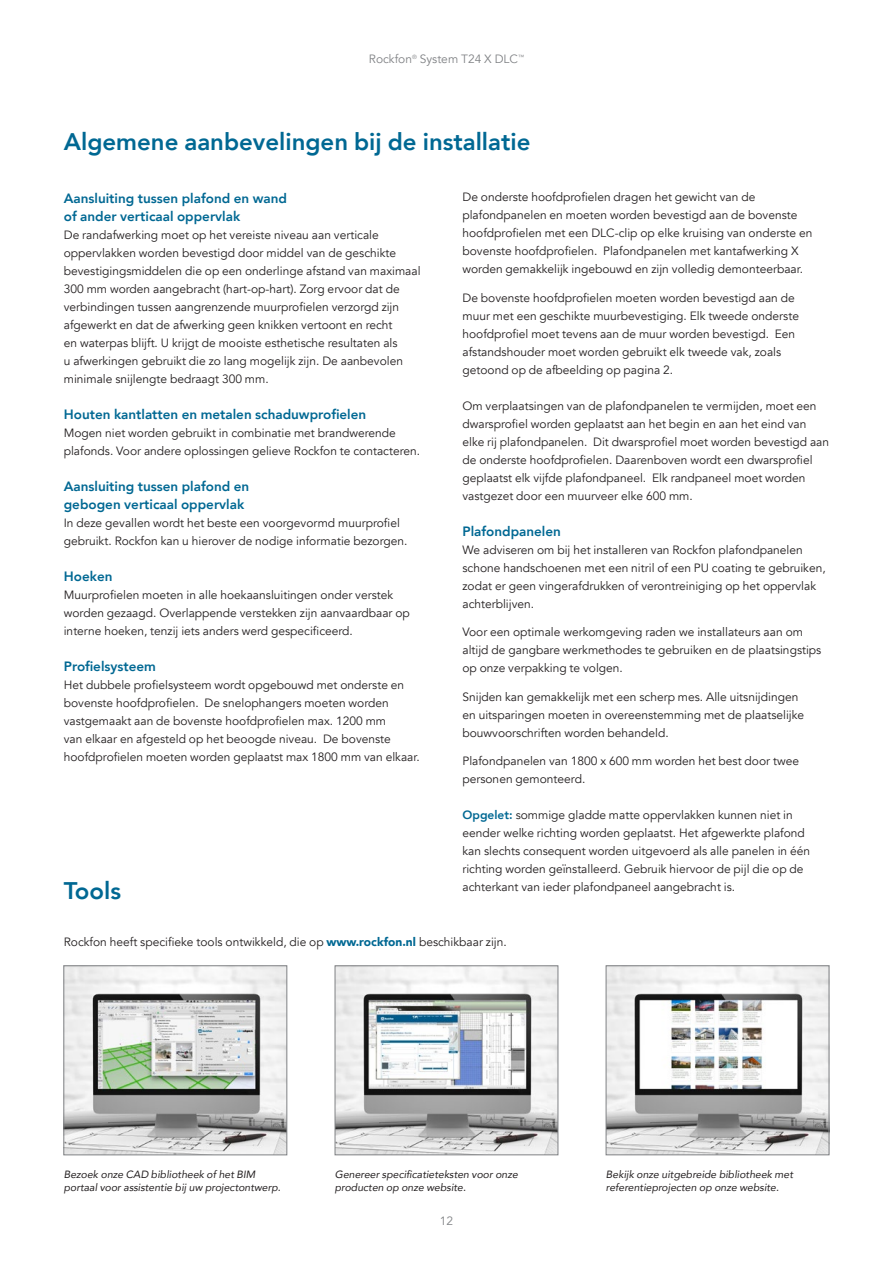
<style>
.page{position:relative;width:893px;height:1263px;background:#fff}
.page>*{position:absolute;margin:0;border:0;box-sizing:border-box;transform-origin:0 0}
.t1{font:800 24px "Avenir";color:#006893}
.t2{font:800 13.5px/18px "Avenir";color:#006893}
.t3{font:12px/18px "Avenir";color:#231f20}
.t4{font:12px "Avenir";color:#808285}
.t5{font:italic 10.5px/12.6px "Avenir";color:#231f20}
.s1{font-weight:800;color:#006893}
.s2{font-weight:900;color:#006893}
</style>
<div class="page">
<img style="left:66px;top:967px;width:219px;height:186px">
<div style="left:64px;top:965px;width:223px;height:190px;border:1px solid #808285"></div>
<img style="left:608px;top:967px;width:219px;height:186px">
<div style="left:606px;top:965px;width:223px;height:190px;border:1px solid #808285"></div>
<img style="left:337px;top:967px;width:219px;height:186px">
<div style="left:335px;top:965px;width:223px;height:190px;border:1px solid #808285"></div>
<p class="t4" style="left:369px;top:52px;width:157px">Rockfon<sup>®</sup> System T24 X DLC<sup>™</sup></p>
<h1 class="t1" style="left:64px;top:123px;width:468px">Algemene aanbevelingen bij de installatie</h1>
<p class="t2" style="left:64px;top:189px;width:225px">Aansluiting tussen plafond en wand of ander verticaal oppervlak</p>
<p class="t3" style="left:64px;top:226px;width:358px">De randafwerking moet op het vereiste niveau aan verticale oppervlakken worden bevestigd door middel van de geschikte bevestigingsmiddelen die op een onderlinge afstand van maximaal 300 mm worden aangebracht (hart-op-hart). Zorg ervoor dat de verbindingen tussen aangrenzende muurprofielen verzorgd zijn afgewerkt en dat de afwerking geen knikken vertoont en recht<br>en waterpas blijft. U krijgt de mooiste esthetische resultaten als<br>u afwerkingen gebruikt die zo lang mogelijk zijn. De aanbevolen minimale snijlengte bedraagt 300 mm.</p>
<p class="t2" style="left:64px;top:405px;width:304px">Houten kantlatten en metalen schaduwprofielen</p>
<p class="t3" style="left:64px;top:424px;width:358px">Mogen niet worden gebruikt in combinatie met brandwerende plafonds. Voor andere oplossingen gelieve Rockfon te contacteren.</p>
<p class="t2" style="left:64px;top:477px;width:187px">Aansluiting tussen plafond en gebogen verticaal oppervlak</p>
<p class="t3" style="left:64px;top:514px;width:345px">In deze gevallen wordt het beste een voorgevormd muurprofiel gebruikt. Rockfon kan u hierover de nodige informatie bezorgen.</p>
<p class="t2" style="left:64px;top:567px;width:50px">Hoeken</p>
<p class="t3" style="left:64px;top:586px;width:348px">Muurprofielen moeten in alle hoekaansluitingen onder verstek worden gezaagd. Overlappende verstekken zijn aanvaardbaar op interne hoeken, tenzij iets anders werd gespecificeerd.</p>
<p class="t2" style="left:64px;top:657px;width:94px">Profielsysteem</p>
<p class="t3" style="left:64px;top:676px;width:357px">Het dubbele profielsysteem wordt opgebouwd met onderste en bovenste hoofdprofielen. De snelophangers moeten worden vastgemaakt aan de bovenste hoofdprofielen max. 1200 mm<br>van elkaar en afgesteld op het beoogde niveau. De bovenste hoofdprofielen moeten worden geplaatst max 1800 mm van elkaar.</p>
<h1 class="t1" style="left:64px;top:872px;width:59px">Tools</h1>
<p class="t3" style="left:462px;top:188px;width:351px">De onderste hoofdprofielen dragen het gewicht van de plafondpanelen en moeten worden bevestigd aan de bovenste hoofdprofielen met een DLC-clip op elke kruising van onderste en bovenste hoofdprofielen. Plafondpanelen met kantafwerking X worden gemakkelijk ingebouwd en zijn volledig demonteerbaar.</p>
<p class="t3" style="left:462px;top:289px;width:338px">De bovenste hoofdprofielen moeten worden bevestigd aan de muur met een geschikte muurbevestiging. Elk tweede onderste hoofdprofiel moet tevens aan de muur worden bevestigd. Een afstandshouder moet worden gebruikt elk tweede vak, zoals getoond op de afbeelding op pagina 2.</p>
<p class="t3" style="left:462px;top:397px;width:368px">Om verplaatsingen van de plafondpanelen te vermijden, moet een dwarsprofiel worden geplaatst aan het begin en aan het eind van elke rij plafondpanelen. Dit dwarsprofiel moet worden bevestigd aan de onderste hoofdprofielen. Daarenboven wordt een dwarsprofiel geplaatst elk vijfde plafondpaneel. Elk randpaneel moet worden vastgezet door een muurveer elke 600 mm.</p>
<p class="t2" style="left:462px;top:522px;width:100px">Plafondpanelen</p>
<p class="t3" style="left:462px;top:541px;width:365px">We adviseren om bij het installeren van Rockfon plafondpanelen schone handschoenen met een nitril of een PU coating te gebruiken, zodat er geen vingerafdrukken of verontreiniging op het oppervlak achterblijven.</p>
<p class="t3" style="left:462px;top:623px;width:360px">Voor een optimale werkomgeving raden we installateurs aan om altijd de gangbare werkmethodes te gebruiken en de plaatsingstips op onze verpakking te volgen.</p>
<p class="t3" style="left:462px;top:688px;width:343px">Snijden kan gemakkelijk met een scherp mes. Alle uitsnijdingen en uitsparingen moeten in overeenstemming met de plaatselijke bouwvoorschriften worden behandeld.</p>
<p class="t3" style="left:462px;top:752px;width:338px">Plafondpanelen van 1800 x 600 mm worden het best door twee personen gemonteerd.</p>
<p class="t3" style="left:462px;top:806px;width:349px"><span class="s1">Opgelet:</span> sommige gladde matte oppervlakken kunnen niet in eender welke richting worden geplaatst. Het afgewerkte plafond kan slechts consequent worden uitgevoerd als alle panelen in één richting worden geïnstalleerd. Gebruik hiervoor de pijl die op de achterkant van ieder plafondpaneel aangebracht is.</p>
<p class="t3" style="left:64px;top:933px;width:444px">Rockfon heeft specifieke tools ontwikkeld, die op <span class="s2">www.rockfon.nl</span> beschikbaar zijn.</p>
<p class="t5" style="left:64px;top:1168px;width:218px">Bezoek onze CAD bibliotheek of het BIM portaal voor assistentie bij uw projectontwerp.</p>
<p class="t5" style="left:606px;top:1168px;width:189px">Bekijk onze uitgebreide bibliotheek met referentieprojecten op onze website.</p>
<p class="t5" style="left:335px;top:1168px;width:185px">Genereer specificatieteksten voor onze producten op onze website.</p>
<p class="t4" style="left:440px;top:1213px;width:15px">12</p>
</div>
